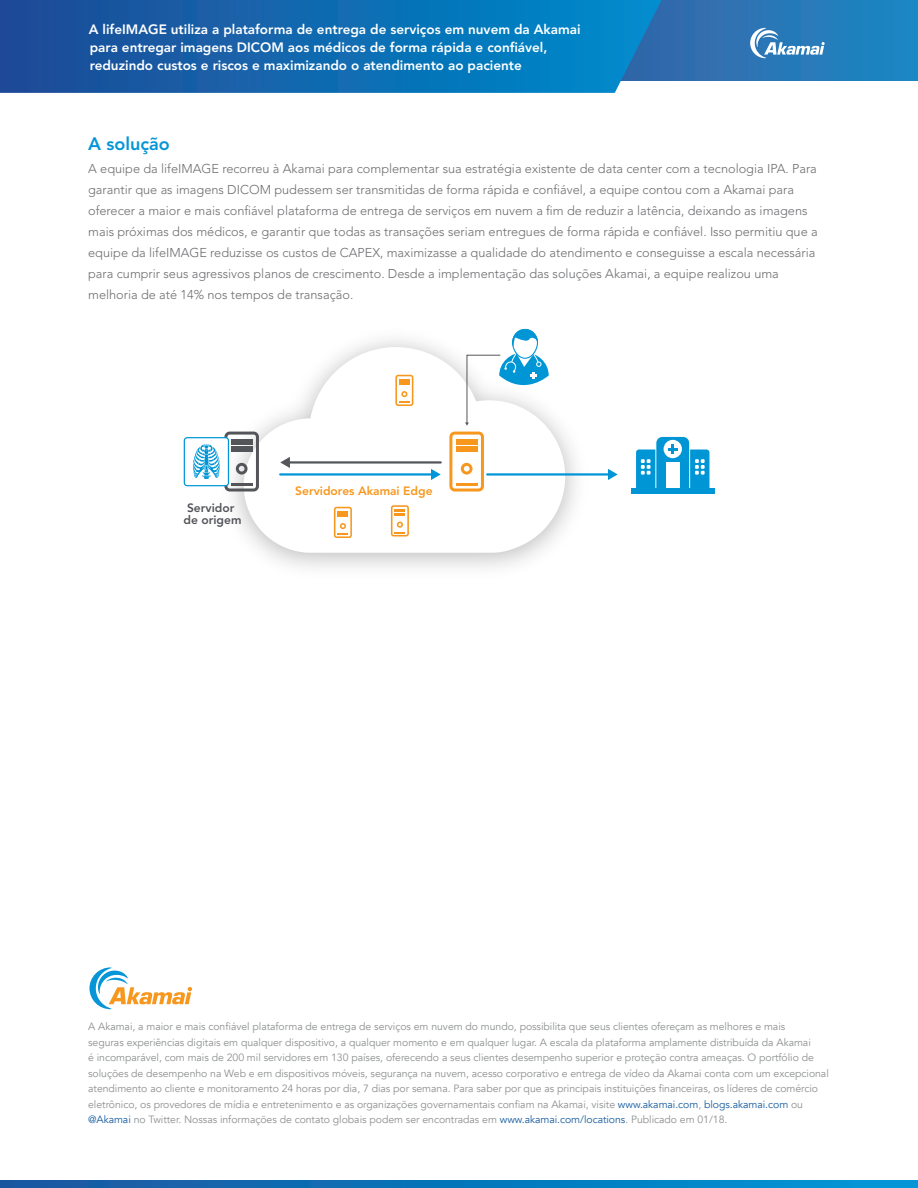
<style>
.page{position:relative;width:918px;height:1188px;background:#fff}
.page>*{position:absolute;margin:0;border:0;box-sizing:border-box;transform-origin:0 0}
.Section_Header{font:800 18px "Avenir LT Std";color:#0696d7}
.t1{font:800 13.5px/18px "Avenir LT Std";color:#fff}
.Section_Header-2{font:300 12.75px/21px "Avenir LT Std";color:#6c6d70}
.t2{font:800 12px "Avenir";color:#f8971d}
.t3{font:800 12px/12px "Avenir";color:#54555a}
.t4{font:10.5px/15.6px "Avenir";letter-spacing:-.005em;color:#8e9091}
.s1{color:#175d9e}
</style>
<div class="page">
<svg style="left:0;top:1181px;width:918px;height:7px;background:#0a76bb"></svg>
<svg style="left:662px;top:0;width:256px;height:80px;background:#2778b7"></svg>
<svg style="left:750px;top:28px;width:75px;height:30px"></svg>
<svg style="left:0;top:0;width:662px;height:93px;background:#126bb0"></svg>
<svg style="left:89px;top:967px;width:103px;height:42px"></svg>
<svg style="left:244px;top:347px;width:321px;height:206px"></svg>
<svg style="left:449px;top:432px;width:35px;height:60px"></svg>
<hr style="left:456px;top:483px;width:21px;height:2px;background:#f8971d">
<svg style="left:395px;top:375px;width:18px;height:31px"></svg>
<svg style="left:334px;top:507px;width:18px;height:31px"></svg>
<svg style="left:391px;top:505px;width:18px;height:32px"></svg>
<hr style="left:280px;top:473px;width:153px;height:3px;background:#0096d6">
<svg style="left:431px;top:469px;width:10px;height:11px"></svg>
<hr style="left:487px;top:473px;width:123px;height:3px;background:#0096d6">
<svg style="left:608px;top:469px;width:10px;height:11px"></svg>
<hr style="left:288px;top:461px;width:153px;height:3px;background:#54565a">
<svg style="left:280px;top:457px;width:10px;height:11px"></svg>
<div style="left:631px;top:488px;width:83px;height:6px;background:#0096d6"></div>
<svg style="left:636px;top:437px;width:73px;height:51px"></svg>
<svg style="left:465px;top:329px;width:84px;height:97px"></svg>
<div style="left:184px;top:437px;width:45px;height:49px;border:1px solid #0096d6;border-radius:3px"></div>
<svg style="left:192px;top:432px;width:67px;height:60px"></svg>
<p class="t1" style="left:89px;top:21px;width:493px">A lifeIMAGE utiliza a plataforma de entrega de serviços em nuvem da Akamai para entregar imagens DICOM aos médicos de forma rápida e confiável, reduzindo custos e riscos e maximizando o atendimento ao paciente</p>
<p class="Section_Header" style="left:88px;top:133px;width:83px">A solução</p>
<p class="Section_Header-2" style="left:88px;top:158px;width:731px">A equipe da lifeIMAGE recorreu à Akamai para complementar sua estratégia existente de data center com a tecnologia IPA. Para garantir que as imagens DICOM pudessem ser transmitidas de forma rápida e confiável, a equipe contou com a Akamai para oferecer a maior e mais confiável plataforma de entrega de serviços em nuvem a fim de reduzir a latência, deixando as imagens mais próximas dos médicos, e garantir que todas as transações seriam entregues de forma rápida e confiável. Isso permitiu que a equipe da lifeIMAGE reduzisse os custos de CAPEX, maximizasse a qualidade do atendimento e conseguisse a escala necessária para cumprir seus agressivos planos de crescimento. Desde a implementação das soluções Akamai, a equipe realizou uma melhoria de até 14% nos tempos de transação.</p>
<p class="t3" style="left:183px;top:501px;width:59px">Servidor de origem</p>
<p class="t2" style="left:295px;top:484px;width:139px">Servidores Akamai Edge</p>
<p class="t4" style="left:88px;top:1019px;width:742px">A Akamai, a maior e mais confiável plataforma de entrega de serviços em nuvem do mundo, possibilita que seus clientes ofereçam as melhores e mais<br>seguras experiências digitais em qualquer dispositivo, a qualquer momento e em qualquer lugar. A escala da plataforma amplamente distribuída da Akamai<br>é incomparável, com mais de 200 mil servidores em 130 países, oferecendo a seus clientes desempenho superior e proteção contra ameaças. O portfólio de soluções de desempenho na Web e em dispositivos móveis, segurança na nuvem, acesso corporativo e entrega de vídeo da Akamai conta com um excepcional atendimento ao cliente e monitoramento 24 horas por dia, 7 dias por semana. Para saber por que as principais instituições financeiras, os líderes de comércio eletrônico, os provedores de mídia e entretenimento e as organizações governamentais confiam na Akamai, visite <span class="s1">www.akamai.com</span>, <span class="s1">blogs.akamai.com</span> ou <span class="s1">@Akamai</span> no Twitter. Nossas informações de contato globais podem ser encontradas em <span class="s1">www.akamai.com/locations</span>. Publicado em 01/18.</p>
</div>
